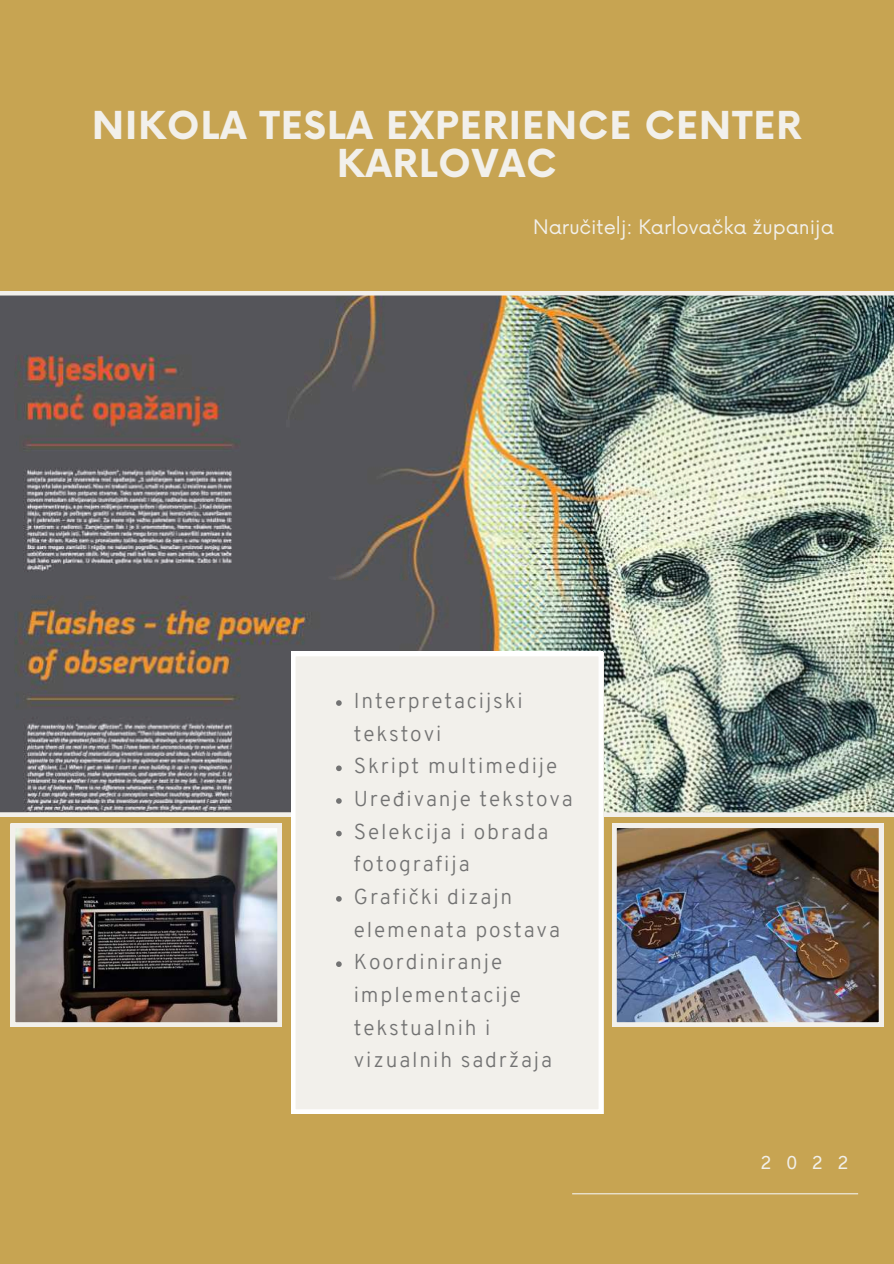
<style>
.page{position:relative;width:894px;height:1264px;background:#fff}
.page>*{position:absolute;margin:0;border:0;box-sizing:border-box;transform-origin:0 0}
.t1{font:700 37.5px/38.2px "Now";letter-spacing:.03em;color:#f2f0eb;text-align:center}
.t2{font:300 21px/32.7px "Overpass";letter-spacing:.09em;color:#737373}
.t3{font:19.5px "Now";color:#f2f0eb}
.t4{font:18px "Overpass";color:#f2f0eb}
</style>
<div class="page">
<div style="left:0;top:0;width:893px;height:1263px;background:#c7a452"></div>
<img style="left:0;top:291px;width:893px;height:525px">
<div style="left:291px;top:652px;width:311px;height:461px;background:#f2f0eb"></div>
<svg style="left:336px;top:700px;width:5px;height:6px"></svg>
<svg style="left:336px;top:765px;width:5px;height:6px"></svg>
<svg style="left:336px;top:798px;width:5px;height:5px"></svg>
<svg style="left:336px;top:830px;width:5px;height:6px"></svg>
<svg style="left:336px;top:896px;width:5px;height:5px"></svg>
<svg style="left:336px;top:961px;width:5px;height:6px"></svg>
<hr style="left:572px;top:1193px;width:285px;height:1px;background:#f2f0eb">
<img style="left:612px;top:823px;width:270px;height:203px">
<img style="left:11px;top:823px;width:271px;height:203px">
<h1 class="t1" style="left:92px;top:108px;width:710px">NIKOLA TESLA EXPERIENCE CENTER<br>KARLOVAC</h1>
<p class="t3" style="left:533px;top:216px;width:302px">Naručitelj: Karlovačka županija</p>
<p class="t2" style="left:353px;top:686px;width:220px">Interpretacijski tekstovi<br>Skript multimedije<br>Uređivanje tekstova<br>Selekcija i obrada fotografija<br>Grafički dizajn elemenata postava<br>Koordiniranje implementacije tekstualnih i vizualnih sadržaja</p>
<p class="t4" style="left:760px;top:1155px;width:89px">2022</p>
</div>
